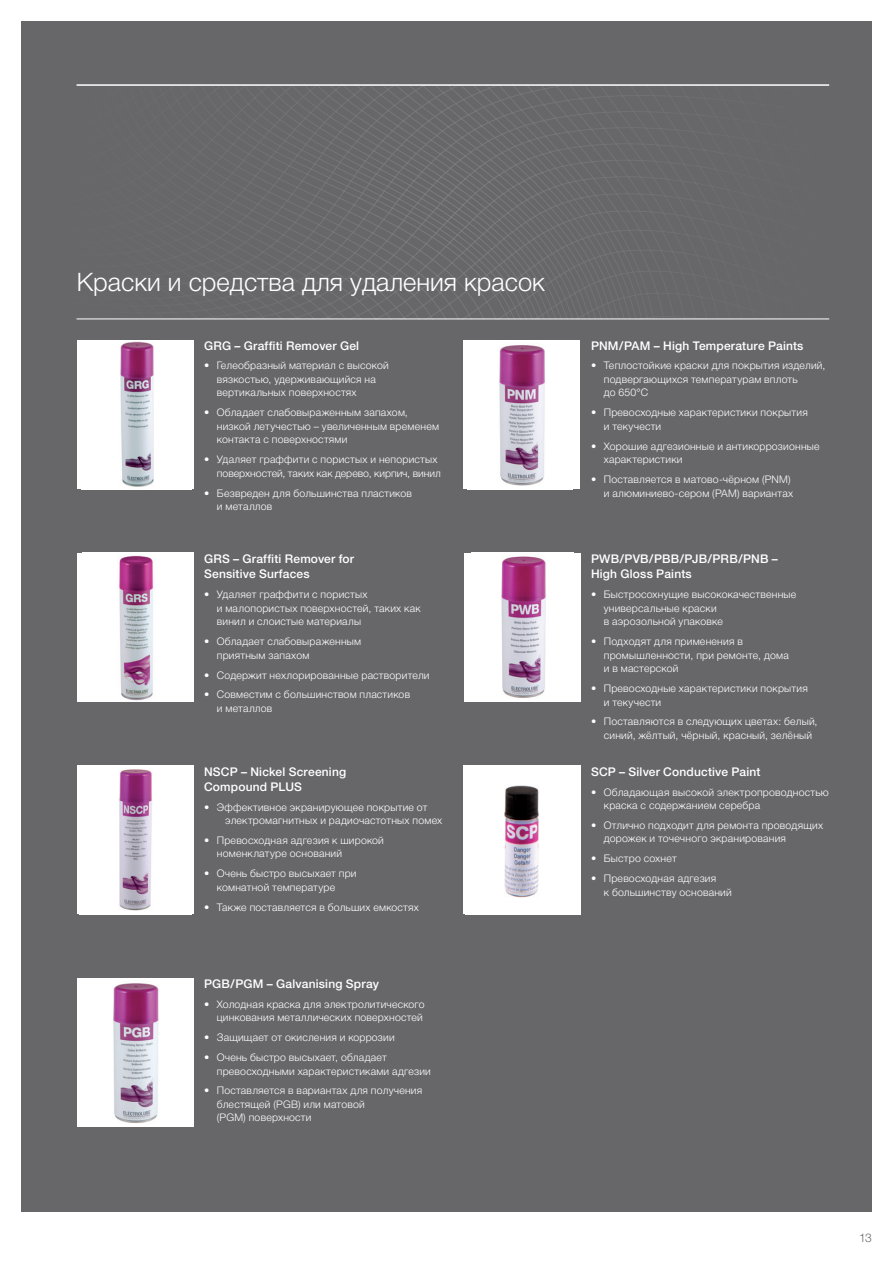
<style>
.page{position:relative;width:893px;height:1263px;background:#fff}
.page>*{position:absolute;margin:0;border:0;box-sizing:border-box;transform-origin:0 0}
.t1{font:300 25.5px "Helvetica Neue LTCYR";color:#fff}
.t2{font:500 12px/15px "Helvetica Neue";letter-spacing:.015em;color:#fff}
.t3{font:300 12px "Helvetica Neue";color:#67676a}
.t4{font:300 10.5px/13.5px "Helvetica Neue LTCYR";letter-spacing:.02em;color:#fff}
</style>
<div class="page">
<div style="left:21px;top:21px;width:851px;height:1191px;background:#67676a"></div>
<svg style="left:76px;top:84px;width:754px;height:235px"></svg>
<hr style="left:77px;top:84px;width:752px;height:2px;background:#fff">
<hr style="left:77px;top:319px;width:752px;height:1px;background:#fff">
<div style="left:77px;top:340px;width:117px;height:149px;background:#fff"></div>
<img style="left:120px;top:341px;width:34px;height:146px">
<div style="left:464px;top:553px;width:117px;height:149px;background:#fff"></div>
<img style="left:501px;top:556px;width:45px;height:142px">
<div style="left:77px;top:553px;width:116px;height:149px;background:#fff"></div>
<img style="left:119px;top:555px;width:35px;height:146px">
<div style="left:463px;top:765px;width:117px;height:149px;background:#fff"></div>
<img style="left:504px;top:785px;width:35px;height:113px">
<div style="left:77px;top:765px;width:116px;height:149px;background:#fff"></div>
<img style="left:119px;top:769px;width:33px;height:142px">
<div style="left:77px;top:978px;width:116px;height:149px;background:#fff"></div>
<img style="left:113px;top:983px;width:46px;height:140px">
<div style="left:463px;top:340px;width:117px;height:149px;background:#fff"></div>
<img style="left:499px;top:345px;width:46px;height:141px">
<h1 class="t1" style="left:77px;top:268px;width:470px">Краски и средства для удаления красок</h1>
<p class="t2" style="left:204px;top:338px;width:157px">GRG – Graffiti Remover Gel</p>
<p class="t4" style="left:217px;top:359px;width:173px;text-indent:-13px">• Гелеобразный материал с высокой вязкостью, удерживающийся на вертикальных поверхностях</p>
<p class="t4" style="left:217px;top:406px;width:224px;text-indent:-13px">• Обладает слабовыраженным запахом, низкой летучестью – увеличенным временем контакта с поверхностями</p>
<p class="t4" style="left:217px;top:453px;width:225px;text-indent:-13px">• Удаляет граффити с пористых и непористых поверхностей, таких как дерево, кирпич, винил</p>
<p class="t4" style="left:217px;top:486px;width:197px;text-indent:-13px">• Безвреден для большинства пластиков и металлов</p>
<p class="t2" style="left:204px;top:551px;width:152px">GRS – Graffiti Remover for<br>Sensitive Surfaces</p>
<p class="t4" style="left:217px;top:588px;width:205px;text-indent:-13px">• Удаляет граффити с пористых<br>и малопористых поверхностей, таких как винил и слоистые материалы</p>
<p class="t4" style="left:217px;top:635px;width:146px;text-indent:-13px">• Обладает слабовыраженным приятным запахом</p>
<p class="t4" style="left:204px;top:668px;width:227px">• Содержит нехлорированные растворители</p>
<p class="t4" style="left:217px;top:688px;width:195px;text-indent:-13px">• Совместим с большинством пластиков и металлов</p>
<p class="t2" style="left:204px;top:764px;width:144px">NSCP – Nickel Screening<br>Compound PLUS</p>
<p class="t4" style="left:225px;top:800px;width:219px;text-indent:-21px">• Эффективное экранирующее покрытие от электромагнитных и радиочастотных помех</p>
<p class="t4" style="left:217px;top:833px;width:169px;text-indent:-13px">• Превосходная адгезия к широкой номенклатуре оснований</p>
<p class="t4" style="left:217px;top:867px;width:141px;text-indent:-13px">• Очень быстро высыхает при комнатной температуре</p>
<p class="t4" style="left:204px;top:900px;width:216px">• Также поставляется в больших емкостях</p>
<p class="t2" style="left:204px;top:976px;width:176px">PGB/PGM – Galvanising Spray</p>
<p class="t4" style="left:204px;top:997px;width:222px;text-align:right">• Холодная краска для электролитического цинкования металлических поверхностей</p>
<p class="t4" style="left:204px;top:1031px;width:192px">• Защищает от окисления и коррозии</p>
<p class="t4" style="left:217px;top:1051px;width:216px;text-indent:-13px">• Очень быстро высыхает, обладает превосходными характеристиками адгезии</p>
<p class="t4" style="left:217px;top:1084px;width:207px;text-indent:-13px">• Поставляется в вариантах для получения блестящей (PGB) или матовой<br>(PGM) поверхности</p>
<p class="t2" style="left:591px;top:338px;width:214px">PNM/PAM – High Temperature Paints</p>
<p class="t4" style="left:604px;top:359px;width:223px;text-indent:-13px">• Теплостойкие краски для покрытия изделий, подвергающихся температурам вплоть<br>до 650°С</p>
<p class="t4" style="left:604px;top:406px;width:205px;text-indent:-13px">• Превосходные характеристики покрытия и текучести</p>
<p class="t4" style="left:604px;top:439px;width:217px;text-indent:-13px">• Хорошие адгезионные и антикоррозионные характеристики</p>
<p class="t4" style="left:591px;top:473px;width:204px;text-align:right">• Поставляется в матово-чёрном (PNM) и алюминиево-сером (PAM) вариантах</p>
<p class="t2" style="left:591px;top:551px;width:188px">PWB/PVB/PBB/PJB/PRB/PNB –<br>High Gloss Paints</p>
<p class="t4" style="left:604px;top:588px;width:194px;text-indent:-13px">• Быстросохнущие высококачественные универсальные краски<br>в аэрозольной упаковке</p>
<p class="t4" style="left:604px;top:635px;width:186px;text-indent:-13px">• Подходят для применения в промышленности, при ремонте, дома и в мастерской</p>
<p class="t4" style="left:604px;top:682px;width:205px;text-indent:-13px">• Превосходные характеристики покрытия и текучести</p>
<p class="t4" style="left:604px;top:715px;width:215px;text-indent:-13px">• Поставляются в следующих цветах: белый, синий, жёлтый, чёрный, красный, зелёный</p>
<p class="t2" style="left:591px;top:764px;width:171px">SCP – Silver Conductive Paint</p>
<p class="t4" style="left:604px;top:785px;width:226px;text-indent:-13px">• Обладающая высокой электропроводностью краска с содержанием серебра</p>
<p class="t4" style="left:604px;top:818px;width:221px;text-indent:-13px">• Отлично подходит для ремонта проводящих дорожек и точечного экранирования</p>
<p class="t4" style="left:591px;top:852px;width:87px">• Быстро сохнет</p>
<p class="t4" style="left:604px;top:872px;width:129px;text-indent:-13px">• Превосходная адгезия<br>к большинству оснований</p>
<p class="t3" style="left:859px;top:1230px;width:14px">13</p>
</div>
